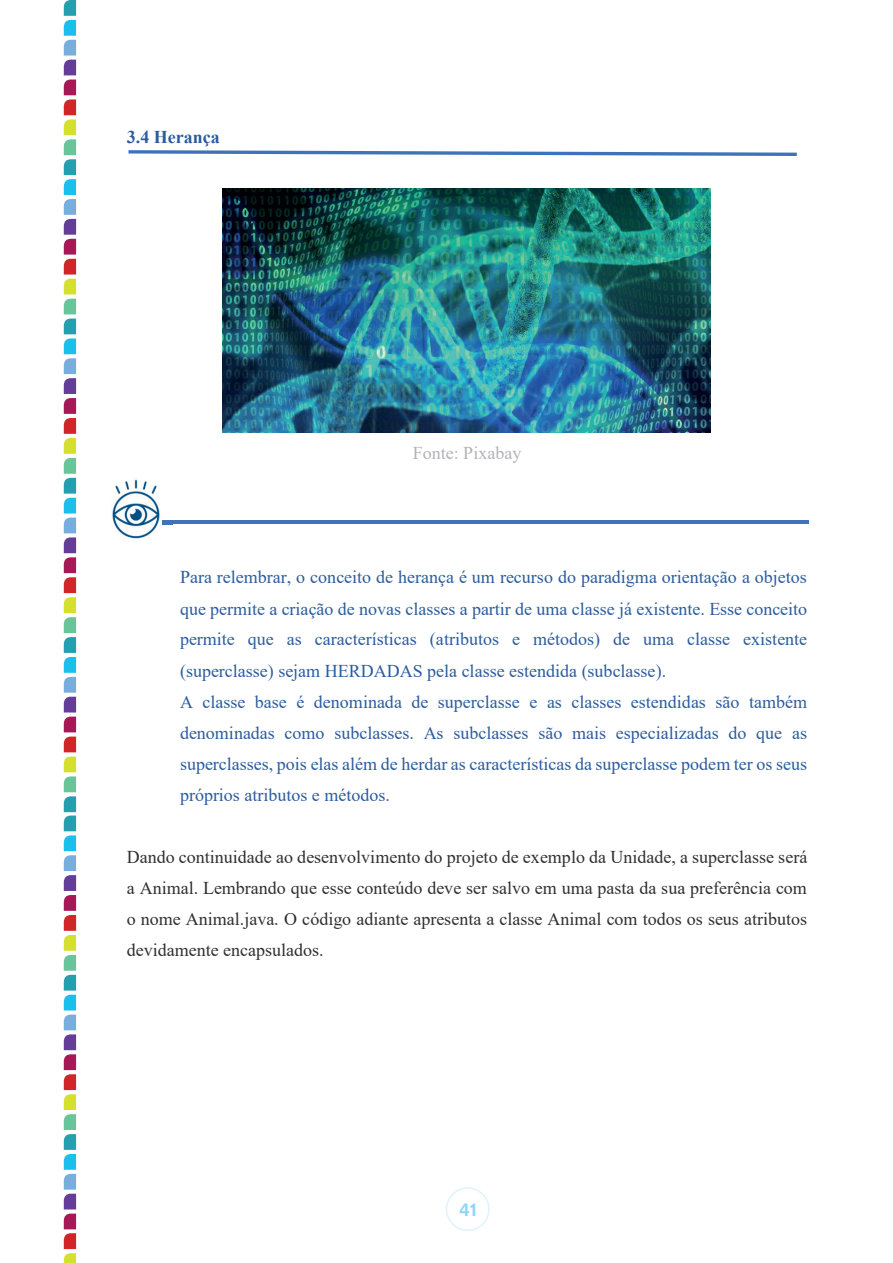
<style>
.page{position:relative;width:893px;height:1263px;background:#fff}
.page>*{position:absolute;margin:0;border:0;box-sizing:border-box;transform-origin:0 0}
.t1{font:700 18.3px "Harabara Mais Bold Harabara Mais";color:#8dd7f7}
.t2{font:18px/31px "Times New Roman";color:#2c5c9d}
.t3{font:18px/31px "Times New Roman";color:#312f30;text-align:justify}
.t4{font:18px "Times New Roman";color:#b2b3b7}
.t5{font:700 18px "Times New Roman";color:#2c5c9d}
</style>
<div class="page">
<svg style="left:64px;top:0;width:12px;height:1263px"></svg>
<svg style="left:446px;top:1187px;width:44px;height:44px"></svg>
<img style="left:223px;top:188px;width:487px;height:244px">
<svg style="left:128px;top:150px;width:669px;height:6px"></svg>
<hr style="left:162px;top:521px;width:647px;height:3px;background:#3e73b9">
<img style="left:112px;top:479px;width:61px;height:60px">
<svg style="left:162px;top:521px;width:11px;height:3px"></svg>
<p class="t5" style="left:127px;top:124px;width:94px">3.4 Herança</p>
<p class="t4" style="left:413px;top:440px;width:110px">Fonte: Pixabay</p>
<p class="t2" style="left:180px;top:561px;width:629px">Para relembrar, o conceito de herança é um recurso do paradigma orientação a objetos que permite a criação de novas classes a partir de uma classe já existente. Esse conceito permite que as características (atributos e métodos) de uma classe existente (superclasse) sejam HERDADAS pela classe estendida (subclasse).<br>A classe base é denominada de superclasse e as classes estendidas são também denominadas como subclasses. As subclasses são mais especializadas do que as superclasses, pois elas além de herdar as características da superclasse podem ter os seus próprios atributos e métodos.</p>
<p class="t3" style="left:127px;top:841px;width:682px">Dando continuidade ao desenvolvimento do projeto de exemplo da Unidade, a superclasse será a Animal. Lembrando que esse conteúdo deve ser salvo em uma pasta da sua preferência com o nome Animal.java. O código adiante apresenta a classe Animal com todos os seus atributos devidamente encapsulados.</p>
<p class="t1" style="left:459px;top:1199px;width:18px">41</p>
</div>
